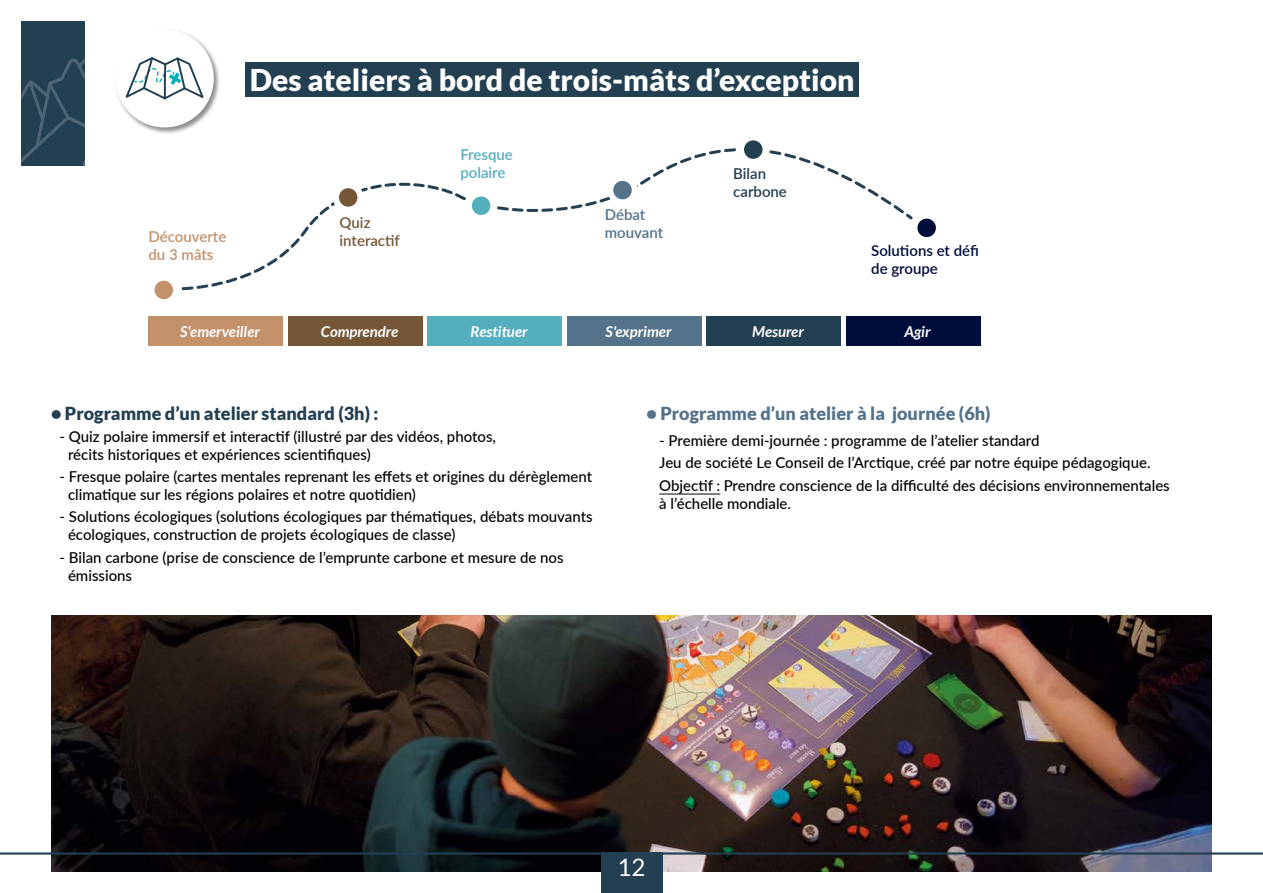
<style>
.page{position:relative;width:1263px;height:893px;background:#fff}
.page>*{position:absolute;margin:0;border:0;box-sizing:border-box;transform-origin:0 0}
.t1{font:900 30px "Lato";color:#fff}
.t2{font:24px "Lato";color:#fff}
.t3{font:900 18px "Lato";color:#54728a}
.t4{font:900 18px "Lato";color:#233f52}
.t5{font:500 15px/18px "Lato";color:#000}
.t6{font:italic 700 15px "Lato";color:#fff}
.t7{font:600 15px/18px "Lato";color:#000d3b}
.t8{font:600 15px/18px "Lato";color:#c2916a}
.t9{font:600 15px/18px "Lato";color:#755737}
.t10{font:600 15px/18px "Lato";color:#53aebe}
.t11{font:600 15px/18px "Lato";color:#54728a}
.t12{font:600 15px/18px "Lato";color:#233f52}
</style>
<div class="page">
<img style="left:52px;top:615px;width:1159px;height:257px">
<div style="left:601px;top:853px;width:61px;height:40px;background:#233f52"></div>
<div style="left:21px;top:21px;width:64px;height:145px;background:#233f52"></div>
<svg style="left:21px;top:58px;width:64px;height:108px"></svg>
<div style="left:246px;top:62px;width:613px;height:35px;background:#233f52"></div>
<hr style="left:659px;top:494px;width:61px;height:1px;background:#000">
<svg style="left:653px;top:148px;width:186px;height:26px"></svg>
<svg style="left:181px;top:174px;width:732px;height:117px"></svg>
<div style="left:152px;top:278px;width:24px;height:24px;background:#c2916a;border-radius:50%"></div>
<div style="left:149px;top:275px;width:30px;height:30px;border:6px solid #fff;border-radius:50%"></div>
<div style="left:336px;top:185px;width:24px;height:25px;background:#755737;border-radius:50%"></div>
<div style="left:333px;top:182px;width:30px;height:31px;border:6px solid #fff;border-radius:50%"></div>
<div style="left:469px;top:193px;width:24px;height:25px;background:#53aebe;border-radius:50%"></div>
<div style="left:466px;top:190px;width:30px;height:31px;border:6px solid #fff;border-radius:50%"></div>
<div style="left:610px;top:178px;width:25px;height:24px;background:#54728a;border-radius:50%"></div>
<div style="left:607px;top:175px;width:31px;height:30px;border:6px solid #fff;border-radius:50%"></div>
<div style="left:741px;top:137px;width:24px;height:25px;background:#233f52;border-radius:50%"></div>
<div style="left:738px;top:134px;width:30px;height:31px;border:6px solid #fff;border-radius:50%"></div>
<div style="left:914px;top:216px;width:25px;height:24px;background:#000d3b;border-radius:50%"></div>
<div style="left:911px;top:213px;width:31px;height:30px;border:6px solid #fff;border-radius:50%"></div>
<div style="left:148px;top:316px;width:135px;height:30px;background:#c2916a"></div>
<div style="left:288px;top:316px;width:135px;height:30px;background:#755737"></div>
<div style="left:427px;top:316px;width:135px;height:30px;background:#53aebe"></div>
<div style="left:567px;top:316px;width:135px;height:30px;background:#54728a"></div>
<div style="left:706px;top:316px;width:135px;height:30px;background:#233f52"></div>
<div style="left:846px;top:316px;width:134px;height:30px;background:#000d3b"></div>
<div style="left:115px;top:28px;width:106px;height:107px;background:#000;opacity:.45"></div>
<div style="left:115px;top:29px;width:99px;height:98px;background:#fff;border-radius:50%"></div>
<svg style="left:125px;top:57px;width:79px;height:43px"></svg>
<hr style="left:0;top:853px;width:1263px;height:1px;background:#233f52">
<h1 class="t1" style="left:250px;top:62px;width:606px">Des ateliers à bord de trois-mâts d’exception</h1>
<p class="t8" style="left:148px;top:226px;width:79px">Découverte du 3 mâts</p>
<p class="t9" style="left:340px;top:212px;width:62px">Quiz interactif</p>
<p class="t10" style="left:460px;top:145px;width:54px">Fresque polaire</p>
<p class="t11" style="left:605px;top:205px;width:60px">Débat mouvant</p>
<p class="t12" style="left:733px;top:164px;width:55px">Bilan carbone</p>
<p class="t7" style="left:871px;top:241px;width:109px">Solutions et défi de groupe</p>
<p class="t6" style="left:180px;top:323px;width:81px">S'emerveiller</p>
<p class="t6" style="left:321px;top:323px;width:79px">Comprendre</p>
<p class="t6" style="left:470px;top:323px;width:59px">Restituer</p>
<p class="t6" style="left:606px;top:323px;width:67px">S'exprimer</p>
<p class="t6" style="left:752px;top:323px;width:53px">Mesurer</p>
<p class="t6" style="left:904px;top:323px;width:28px">Agir</p>
<p class="t4" style="left:51px;top:402px;width:329px">• Programme d’un atelier standard (3h) :</p>
<p class="t5" style="left:68px;top:427px;width:429px;text-indent:-9px">- Quiz polaire immersif et interactif (illustré par des vidéos, photos, récits historiques et expériences scientifiques)</p>
<p class="t5" style="left:68px;top:467px;width:526px;text-indent:-9px">- Fresque polaire (cartes mentales reprenant les effets et origines du dérèglement climatique sur les régions polaires et notre quotidien)</p>
<p class="t5" style="left:68px;top:507px;width:526px;text-indent:-9px">- Solutions écologiques (solutions écologiques par thématiques, débats mouvants écologiques, construction de projets écologiques de classe)</p>
<p class="t5" style="left:68px;top:547px;width:497px;text-indent:-9px">- Bilan carbone (prise de conscience de l’emprunte carbone et mesure de nos émissions</p>
<p class="t3" style="left:646px;top:402px;width:346px">• Programme d’un atelier à la journée (6h)</p>
<p class="t5" style="left:659px;top:429px;width:512px;line-height:22.2px">- Première demi-journée : programme de l’atelier standard<br>Jeu de société Le Conseil de l’Arctique, créé par notre équipe pédagogique.<br>Objectif : Prendre conscience de la difficulté des décisions environnementales</p>
<p class="t5" style="left:659px;top:493px;width:133px">à l’échelle mondiale.</p>
<h2 class="t2" style="left:617px;top:854px;width:29px">12</h2>
</div>
